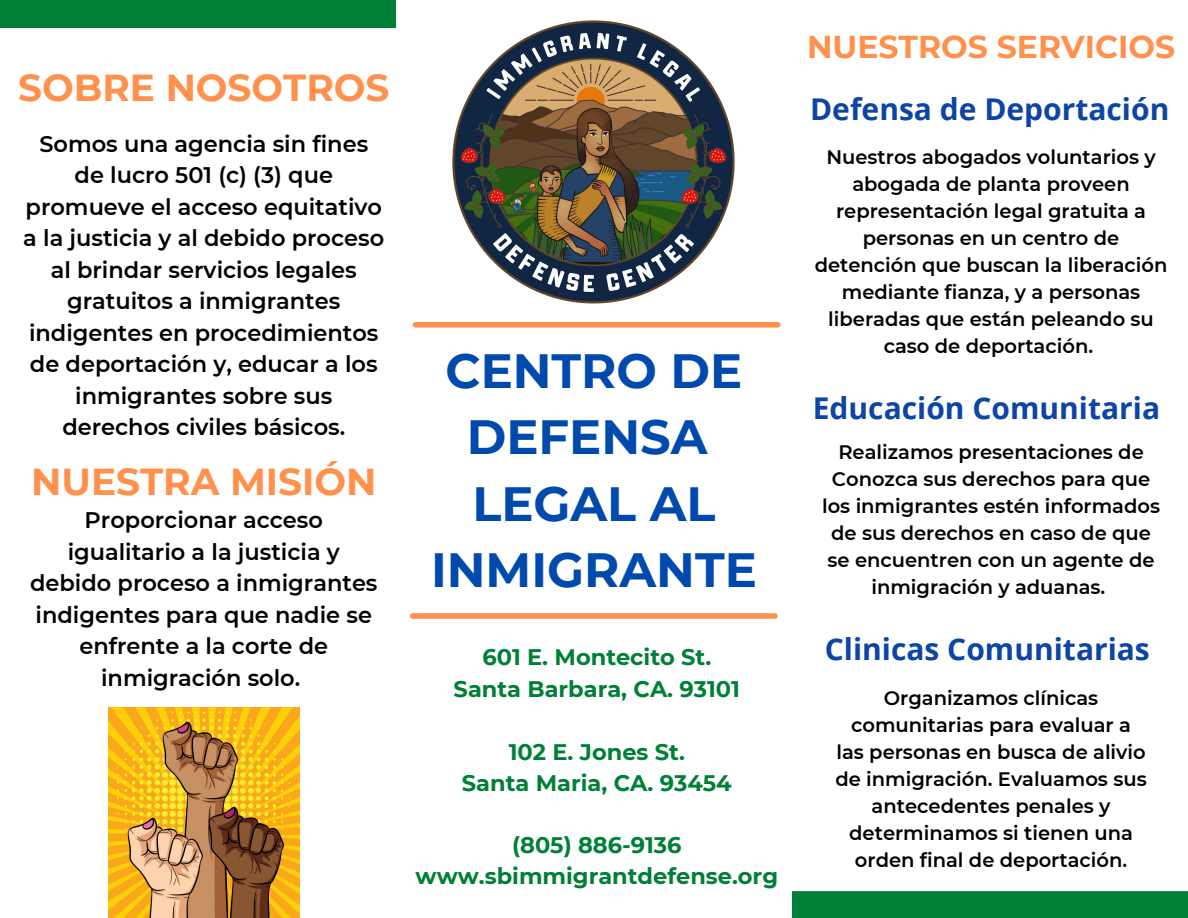
<style>
.page{position:relative;width:1188px;height:918px;background:#fff}
.page>*{position:absolute;margin:0;border:0;box-sizing:border-box;transform-origin:0 0}
.t1{font:700 48px/66.3px "Montserrat";color:#004aad;text-align:center}
.t2{font:700 37.5px "Montserrat";color:#ff914d}
.t3{font:700 31.5px "Montserrat";color:#ff914d}
.t4{font:700 30px "Open Sans";color:#0c45a6}
.t5{font:600 22.5px/31.5px "Montserrat";color:#000;text-align:center}
.t6{font:700 22.5px "Montserrat";color:#008037}
.t7{font:600 19.5px/27px "Montserrat";color:#000;text-align:center}
</style>
<div class="page">
<img style="left:413px;top:20px;width:322px;height:308px">
<div style="left:416px;top:322px;width:362px;height:6px;background:#ff914d"></div>
<div style="left:413px;top:613px;width:362px;height:6px;background:#ff914d"></div>
<img style="left:108px;top:707px;width:191px;height:211px">
<div style="left:0;top:0;width:396px;height:28px;background:#008037"></div>
<div style="left:792px;top:891px;width:396px;height:27px;background:#008037"></div>
<p class="t2" style="left:18px;top:65px;width:373px">SOBRE NOSOTROS</p>
<p class="t5" style="left:23px;top:128px;width:362px">Somos una agencia sin fines de lucro 501 (c) (3) que promueve el acceso equitativo a la justicia y al debido proceso al brindar servicios legales gratuitos a inmigrantes indigentes en procedimientos de deportación y, educar a los inmigrantes sobre sus derechos civiles básicos.</p>
<p class="t2" style="left:31px;top:458px;width:347px">NUESTRA MISIÓN</p>
<p class="t5" style="left:30px;top:505px;width:349px">Proporcionar acceso igualitario a la justicia y debido proceso a inmigrantes indigentes para que nadie se enfrente a la corte de inmigración solo.</p>
<p class="t1" style="left:446px;top:338px;width:299px">CENTRO DE<br>DEFENSA</p>
<p class="t1" style="left:431px;top:470px;width:327px">LEGAL AL<br>INMIGRANTE</p>
<p class="t6" style="left:482px;top:643px;width:230px">601 E. Montecito St.</p>
<p class="t6" style="left:454px;top:675px;width:288px">Santa Barbara, CA. 93101</p>
<p class="t6" style="left:509px;top:738px;width:178px">102 E. Jones St.</p>
<p class="t6" style="left:462px;top:769px;width:271px">Santa Maria, CA. 93454</p>
<p class="t6" style="left:512px;top:831px;width:171px">(805) 886-9136</p>
<p class="t6" style="left:416px;top:863px;width:364px">www.sbimmigrantdefense.org</p>
<p class="t3" style="left:807px;top:27px;width:370px">NUESTROS SERVICIOS</p>
<p class="t4" style="left:810px;top:88px;width:361px">Defensa de Deportación</p>
<p class="t7" style="left:815px;top:143px;width:354px">Nuestros abogados voluntarios y abogada de planta proveen representación legal gratuita a personas en un centro de detención que buscan la liberación mediante fianza, y a personas liberadas que están peleando su caso de deportación.</p>
<p class="t4" style="left:813px;top:387px;width:349px">Educación Comunitaria</p>
<p class="t7" style="left:822px;top:439px;width:340px">Realizamos presentaciones de<br>Conozca sus derechos para que los inmigrantes estén informados de sus derechos en caso de que se encuentren con un agente de inmigración y aduanas.</p>
<p class="t4" style="left:825px;top:628px;width:327px">Clinicas Comunitarias</p>
<p class="t7" style="left:835px;top:685px;width:313px">Organizamos clínicas comunitarias para evaluar a las personas en busca de alivio de inmigración. Evaluamos sus antecedentes penales y determinamos si tienen una orden final de deportación.</p>
</div>
